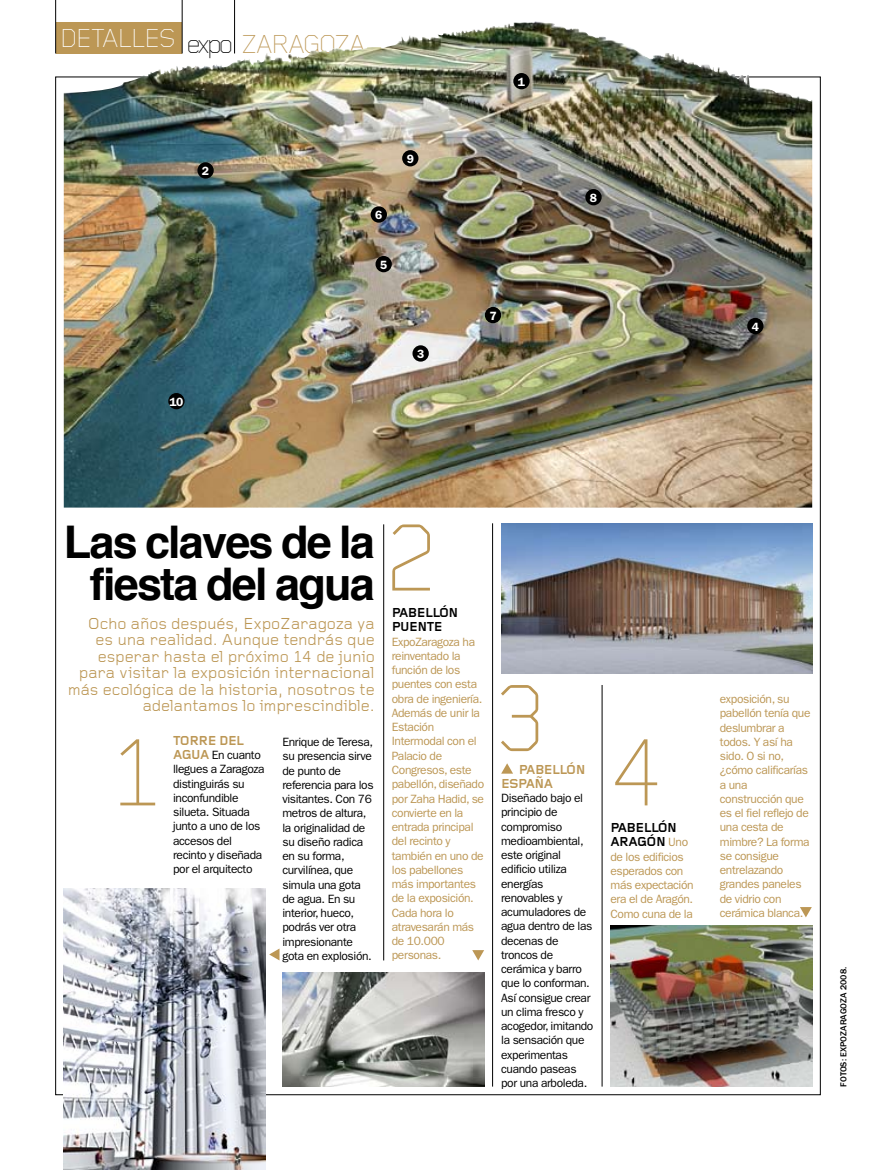
<style>
.page{position:relative;width:876px;height:1170px;background:#fff}
.page>*{position:absolute;margin:0;border:0;box-sizing:border-box;transform-origin:0 0}
.t1{font:300 99px "Foundry Gridnik";color:#bc9755}
.t2{font:700 45px/42px "Helvetica";letter-spacing:-.04em;color:#000;text-align:center}
.t3{font:300 27px "Foundry Gridnik";letter-spacing:-.06em;color:#fff}
.t4{font:300 27px "Foundry Gridnik";letter-spacing:-.06em;color:#bc9755}
.t5{font:16.5px/16.5px "Foundry Gridnik";letter-spacing:-.015em;color:#bc9755;text-align:right}
.t6{font:700 13.5px/14.2px "Foundry Gridnik";letter-spacing:-.04em;color:#000}
.t7{font:700 13.5px/14.2px "Foundry Gridnik";letter-spacing:-.04em;color:#bc9755}
.t8{font:12px/14.2px "Franklin Gothic";letter-spacing:-.03em;color:#000}
.t9{font:12px/14.2px "Franklin Gothic";letter-spacing:-.03em;color:#bc9755}
.t10{font:600 12px "Franklin Gothic";color:#fff}
.t11{font:500 9px "Franklin Gothic";color:#000}
.s1{color:#000}
.s2{font-family:"Foundry Gridnik";font-weight:700;font-size:13.5px;color:#bc9755}
.s3{font-family:"Franklin Gothic";font-weight:400;font-size:12px;color:#bc9755}
</style>
<div class="page">
<img style="left:64px;top:21px;width:748px;height:486px">
<img style="left:64px;top:888px;width:202px;height:281px">
<img style="left:282px;top:972px;width:202px;height:114px">
<img style="left:501px;top:523px;width:311px;height:150px">
<img style="left:610px;top:925px;width:202px;height:161px">
<svg style="left:501px;top:763px;width:12px;height:10px"></svg>
<hr style="left:383px;top:524px;width:1px;height:436px;background:#000">
<hr style="left:492px;top:523px;width:1px;height:563px;background:#000">
<hr style="left:602px;top:685px;width:1px;height:401px;background:#000">
<div style="left:56px;top:22px;width:126px;height:31px;background:#bc9755"></div>
<hr style="left:55px;top:0;width:1px;height:53px;background:#000">
<hr style="left:182px;top:0;width:1px;height:53px;background:#000">
<hr style="left:234px;top:0;width:1px;height:53px;background:#000">
<svg style="left:800px;top:907px;width:12px;height:10px"></svg>
<svg style="left:472px;top:950px;width:12px;height:10px"></svg>
<svg style="left:269px;top:949px;width:10px;height:11px"></svg>
<div style="left:513px;top:73px;width:17px;height:16px;background:#000;border-radius:50%"></div>
<div style="left:197px;top:162px;width:17px;height:16px;background:#000;border-radius:50%"></div>
<div style="left:168px;top:393px;width:17px;height:16px;background:#000;border-radius:50%"></div>
<div style="left:412px;top:345px;width:17px;height:16px;background:#000;border-radius:50%"></div>
<div style="left:485px;top:307px;width:16px;height:16px;background:#000;border-radius:50%"></div>
<div style="left:375px;top:256px;width:17px;height:16px;background:#000;border-radius:50%"></div>
<div style="left:371px;top:206px;width:16px;height:17px;background:#000;border-radius:50%"></div>
<div style="left:585px;top:189px;width:17px;height:16px;background:#000;border-radius:50%"></div>
<div style="left:747px;top:318px;width:16px;height:16px;background:#000;border-radius:50%"></div>
<div style="left:402px;top:150px;width:16px;height:16px;background:#000;border-radius:50%"></div>
<h3 class="t3" style="left:60px;top:23px;width:175px">DETALLES <span class="s1">expo</span></h3>
<h3 class="t4" style="left:241px;top:30px;width:126px">ZARAGOZA</h3>
<p class="t10" style="left:202px;top:164px;width:9px">2</p>
<p class="t10" style="left:169px;top:394px;width:15px">10</p>
<p class="t10" style="left:375px;top:208px;width:9px">6</p>
<p class="t10" style="left:380px;top:257px;width:9px">5</p>
<p class="t10" style="left:407px;top:151px;width:9px">9</p>
<p class="t10" style="left:417px;top:347px;width:9px">3</p>
<p class="t10" style="left:518px;top:74px;width:9px">1</p>
<p class="t10" style="left:489px;top:308px;width:9px">7</p>
<p class="t10" style="left:590px;top:190px;width:9px">8</p>
<p class="t10" style="left:752px;top:319px;width:9px">4</p>
<h2 class="t2" style="left:64px;top:518px;width:312px">Las claves de la fiesta del agua</h2>
<h3 class="t5" style="left:68px;top:615px;width:309px">Ocho años después, ExpoZaragoza ya es una realidad. Aunque tendrás que esperar hasta el próximo 14 de junio para visitar la exposición internacional más ecológica de la historia, nosotros te adelantamos lo imprescindible.</h3>
<h1 class="t1" style="left:110px;top:719px;width:57px">1</h1>
<p class="t7" style="left:173px;top:734px;width:72px">TORRE DEL</p>
<p class="t8" style="left:173px;top:748px;width:93px"><span class="s2">AGUA</span> En cuanto llegues a Zaragoza distinguirás su inconfundible silueta. Situada junto a uno de los accesos del recinto y diseñada por el arquitecto</p>
<p class="t8" style="left:282px;top:734px;width:93px">Enrique de Teresa, su presencia sirve de punto de referencia para los visitantes. Con 76 metros de altura, la originalidad de su diseño radica en su forma, curvilínea, que simula una gota de agua. En su interior, hueco, podrás ver otra impresionante gota en explosión.</p>
<h1 class="t1" style="left:383px;top:504px;width:57px">2</h1>
<p class="t6" style="left:392px;top:606px;width:68px">PABELLÓN<br>PUENTE</p>
<p class="t9" style="left:392px;top:634px;width:94px">ExpoZaragoza ha reinventado la función de los puentes con esta obra de ingeniería.<br>Además de unir la<br>Estación<br>Intermodal con el<br>Palacio de<br>Congresos, este pabellón, diseñado por Zaha Hadid, se convierte en la entrada principal del recinto y también en uno de los pabellones más importantes de la exposición.<br>Cada hora lo atravesarán más de 10.000 personas.</p>
<h1 class="t1" style="left:492px;top:664px;width:57px">3</h1>
<p class="t7" style="left:501px;top:762px;width:86px;text-indent:18px">PABELLÓN<br>ESPAÑA</p>
<p class="t8" style="left:501px;top:791px;width:94px">Diseñado bajo el principio de compromiso medioambiental, este original edificio utiliza energías renovables y acumuladores de agua dentro de las decenas de troncos de cerámica y barro que lo conforman.<br>Así consigue crear un clima fresco y acogedor, imitando la sensación que experimentas cuando paseas por una arboleda.</p>
<h1 class="t1" style="left:610px;top:719px;width:57px">4</h1>
<p class="t6" style="left:610px;top:821px;width:79px">PABELLÓN<br>ARAGÓN <span class="s3">Uno</span></p>
<p class="t9" style="left:610px;top:849px;width:85px">de los edificios esperados con más expectación era el de Aragón.<br>Como cuna de la</p>
<p class="t9" style="left:720px;top:692px;width:92px">exposición, su pabellón tenía que deslumbrar a todos. Y así ha sido. O si no, ¿cómo calificarías a una construcción que es el fiel reflejo de una cesta de mimbre? La forma se consigue entrelazando grandes paneles de vidrio con cerámica blanca.</p>
<p class="t11" style="left:838px;top:1086px;width:121px;rotate:-90deg">FOTOs: EXPOZARAGOZA 2008.</p>
</div>
